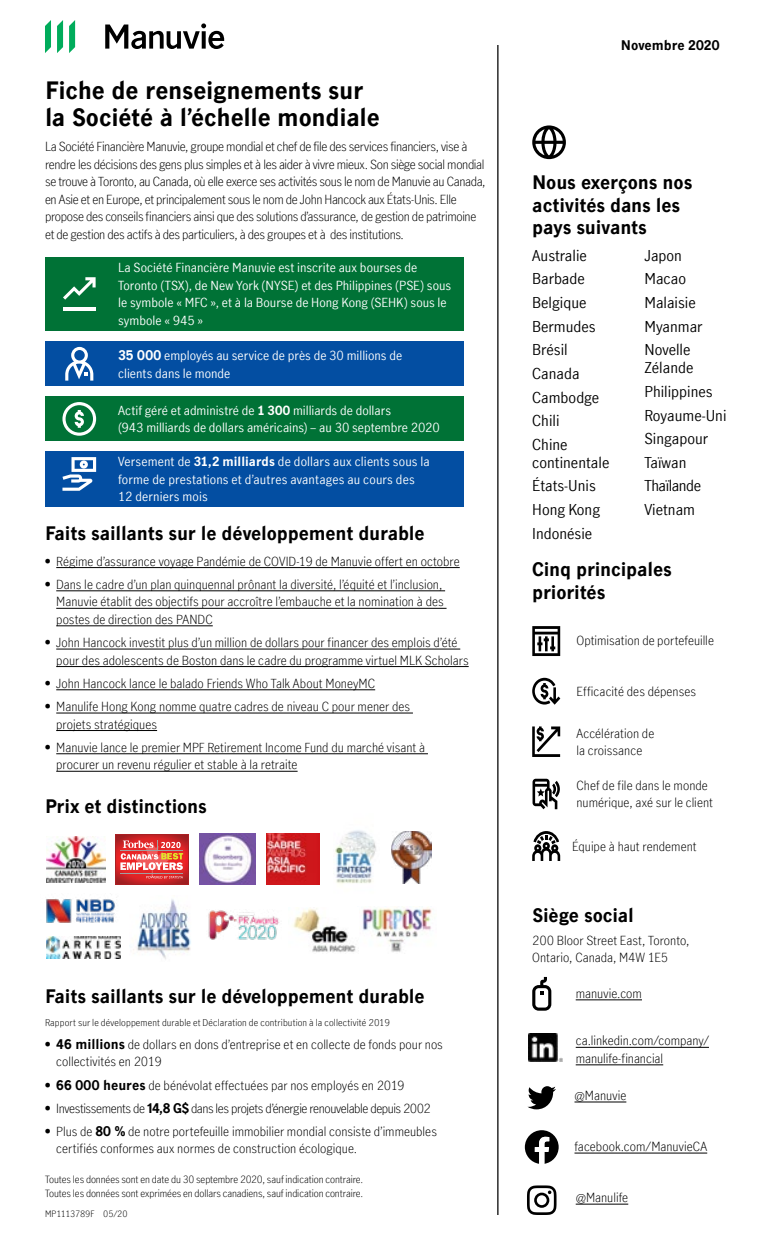
<style>
.page{position:relative;width:765px;height:1260px;background:#fff}
.page>*{position:absolute;margin:0;border:0;box-sizing:border-box;transform-origin:0 0}
.t1{font:700 22.5px/27.5px "Manulife JH Sans";letter-spacing:-.01em;color:#000}
.t2{font:700 17.5px/22.5px "Manulife JH Sans";letter-spacing:-.01em;color:#000}
.t3{font:15px/23.6px "Manulife JH Sans Test 4";color:#000}
.t4{font:300 12.5px/17.5px "Manulife JH Sans Test 4";letter-spacing:-.005em;color:#000}
.t5{font:300 12.5px/17.5px "Manulife JH Sans Test 4";letter-spacing:-.025em;color:#000}
.t6{font:12.5px/17.5px "Manulife JH Sans Test 4";color:#fff}
.t7{font:300 12.5px "Manulife JH Sans Test 4";letter-spacing:-.03em;color:#000}
.t8{font:700 12.5px "Manulife JH Sans";color:#000}
.t9{font:300 10px/14px "Manulife JH Sans Test 4";letter-spacing:-.01em;color:#000}
.t10{font:300 9.38px "Manulife JH Sans Test 4";letter-spacing:.015em;color:#000}
.t11{font:300 8.75px "Manulife JH Sans Test 4";letter-spacing:-.01em;color:#000}
.s1{font-family:"Manulife JH Sans";font-weight:700}
.s2{font-weight:700}
.s3{font-family:"Manulife JH Sans";font-weight:600}
</style>
<div class="page">
<div style="left:45px;top:257px;width:418px;height:74px;background:#007236"></div>
<div style="left:45px;top:341px;width:418px;height:45px;background:#034ea2"></div>
<div style="left:45px;top:396px;width:418px;height:45px;background:#007236"></div>
<div style="left:45px;top:451px;width:418px;height:56px;background:#034ea2"></div>
<hr style="left:56px;top:567px;width:404px;height:1px;background:#000">
<hr style="left:56px;top:591px;width:389px;height:1px;background:#000">
<hr style="left:56px;top:608px;width:391px;height:1px;background:#000">
<hr style="left:56px;top:626px;width:157px;height:1px;background:#000">
<hr style="left:56px;top:649px;width:404px;height:1px;background:#000">
<hr style="left:56px;top:666px;width:413px;height:1px;background:#000">
<hr style="left:56px;top:690px;width:319px;height:1px;background:#000">
<hr style="left:56px;top:713px;width:357px;height:1px;background:#000">
<hr style="left:56px;top:730px;width:101px;height:1px;background:#000">
<hr style="left:56px;top:754px;width:372px;height:1px;background:#000">
<hr style="left:56px;top:771px;width:242px;height:1px;background:#000">
<hr style="left:576px;top:1000px;width:66px;height:1px;background:#000">
<hr style="left:576px;top:1047px;width:133px;height:1px;background:#000">
<hr style="left:576px;top:1065px;width:87px;height:1px;background:#000">
<hr style="left:575px;top:1102px;width:51px;height:1px;background:#000">
<hr style="left:575px;top:1153px;width:132px;height:1px;background:#000">
<hr style="left:576px;top:1204px;width:52px;height:1px;background:#000">
<img style="left:529px;top:1033px;width:33px;height:29px">
<svg style="left:527px;top:1086px;width:29px;height:23px"></svg>
<svg style="left:525px;top:1130px;width:34px;height:34px"></svg>
<svg style="left:527px;top:1185px;width:30px;height:30px"></svg>
<hr style="left:497px;top:45px;width:1px;height:1170px;background:#000">
<svg style="left:65px;top:347px;width:28px;height:34px"></svg>
<svg style="left:62px;top:402px;width:34px;height:34px"></svg>
<svg style="left:62px;top:457px;width:34px;height:34px"></svg>
<svg style="left:63px;top:277px;width:33px;height:23px"></svg>
<hr style="left:63px;top:308px;width:33px;height:3px;background:#fff">
<svg style="left:532px;top:125px;width:34px;height:34px"></svg>
<svg style="left:532px;top:626px;width:28px;height:30px"></svg>
<svg style="left:532px;top:678px;width:28px;height:27px"></svg>
<svg style="left:532px;top:726px;width:28px;height:31px"></svg>
<svg style="left:533px;top:779px;width:27px;height:30px"></svg>
<svg style="left:532px;top:831px;width:28px;height:30px"></svg>
<svg style="left:532px;top:977px;width:19px;height:34px"></svg>
<svg style="left:69px;top:20px;width:6px;height:33px"></svg>
<svg style="left:57px;top:20px;width:6px;height:33px"></svg>
<svg style="left:45px;top:20px;width:6px;height:33px"></svg>
<svg style="left:105px;top:23px;width:119px;height:26px"></svg>
<img style="left:47px;top:836px;width:59px;height:47px">
<div style="left:116px;top:834px;width:73px;height:50px;background:#ab2023"></div>
<svg style="left:116px;top:835px;width:72px;height:49px"></svg>
<img style="left:117px;top:835px;width:71px;height:48px">
<img style="left:146px;top:877px;width:37px;height:1px">
<svg style="left:120px;top:840px;width:63px;height:37px;background:#e7706a"></svg>
<img style="left:200px;top:834px;width:56px;height:51px">
<img style="left:46px;top:898px;width:69px;height:25px">
<img style="left:391px;top:831px;width:40px;height:52px">
<img style="left:47px;top:937px;width:73px;height:21px">
<img style="left:335px;top:830px;width:41px;height:54px">
<img style="left:133px;top:899px;width:58px;height:60px">
<img style="left:362px;top:906px;width:70px;height:46px">
<img style="left:292px;top:908px;width:64px;height:45px">
<img style="left:208px;top:910px;width:72px;height:30px">
<img style="left:266px;top:834px;width:53px;height:51px">
<h1 class="t1" style="left:45px;top:76px;width:336px">Fiche de renseignements sur la Société à l’échelle mondiale</h1>
<p class="t5" style="left:45px;top:138px;width:442px">La Société Financière Manuvie, groupe mondial et chef de file des services financiers, vise à rendre les décisions des gens plus simples et à les aider à vivre mieux. Son siège social mondial se trouve à Toronto, au Canada, où elle exerce ses activités sous le nom de Manuvie au Canada, en Asie et en Europe, et principalement sous le nom de John Hancock aux États-Unis. Elle propose des conseils financiers ainsi que des solutions d’assurance, de gestion de patrimoine et de gestion des actifs à des particuliers, à des groupes et à des institutions.</p>
<p class="t6" style="left:118px;top:259px;width:335px">La Société Financière Manuvie est inscrite aux bourses de Toronto (TSX), de New York (NYSE) et des Philippines (PSE) sous le symbole « MFC », et à la Bourse de Hong Kong (SEHK) sous le symbole « 945 »</p>
<p class="t6" style="left:118px;top:346px;width:286px"><span class="s1">35 000</span> employés au service de près de 30 millions de clients dans le monde</p>
<p class="t6" style="left:118px;top:401px;width:323px">Actif géré et administré de <span class="s2">1 300</span> milliards de dollars<br>(943 milliards de dollars américains) – au 30 septembre 2020</p>
<p class="t6" style="left:118px;top:453px;width:313px">Versement de <span class="s2">31,2 milliards</span> de dollars aux clients sous la forme de prestations et d’autres avantages au cours des<br>12 derniers mois</p>
<h2 class="t2" style="left:45px;top:521px;width:381px">Faits saillants sur le développement durable</h2>
<p class="t4" style="left:45px;top:552px;width:416px"><span class="s3">•</span> Régime d’assurance voyage Pandémie de COVID-19 de Manuvie offert en octobre</p>
<p class="t4" style="left:56px;top:575px;width:389px;text-align:justify;text-indent:-11px"><span class="s3">•</span> Dans le cadre d’un plan quinquennal prônant la diversité, l’équité et l’inclusion, Manuvie établit des objectifs pour accroître l’embauche et la nomination à des postes de direction des PANDC</p>
<p class="t4" style="left:56px;top:633px;width:414px;text-indent:-11px"><span class="s3">•</span> John Hancock investit plus d’un million de dollars pour financer des emplois d’été pour des adolescents de Boston dans le cadre du programme virtuel MLK Scholars</p>
<p class="t4" style="left:45px;top:674px;width:332px"><span class="s3">•</span> John Hancock lance le balado Friends Who Talk About MoneyMC</p>
<p class="t4" style="left:56px;top:697px;width:355px;text-indent:-11px"><span class="s3">•</span> Manulife Hong Kong nomme quatre cadres de niveau C pour mener des projets stratégiques</p>
<p class="t4" style="left:56px;top:738px;width:370px;text-indent:-11px"><span class="s3">•</span> Manuvie lance le premier MPF Retirement Income Fund du marché visant à procurer un revenu régulier et stable à la retraite</p>
<h2 class="t2" style="left:45px;top:794px;width:163px">Prix et distinctions</h2>
<h2 class="t2" style="left:45px;top:985px;width:381px">Faits saillants sur le développement durable</h2>
<p class="t10" style="left:45px;top:1016px;width:346px">Rapport sur le développement durable et Déclaration de contribution à la collectivité 2019</p>
<p class="t4" style="left:56px;top:1035px;width:388px;text-indent:-11px"><span class="s3">•</span> <span class="s1">46 millions</span> de dollars en dons d’entreprise et en collecte de fonds pour nos collectivités en 2019</p>
<p class="t4" style="left:45px;top:1076px;width:361px"><span class="s3">•</span> <span class="s1">66 000 heures</span> de bénévolat effectuées par nos employés en 2019</p>
<p class="t7" style="left:45px;top:1100px;width:387px"><span class="s3">•</span> Investissements de <span class="s1">14,8 G$</span> dans les projets d’énergie renouvelable depuis 2002</p>
<p class="t4" style="left:56px;top:1122px;width:382px;text-indent:-11px"><span class="s3">•</span> Plus de <span class="s1">80 %</span> de notre portefeuille immobilier mondial consiste d’immeubles certifiés conformes aux normes de construction écologique.</p>
<p class="t9" style="left:45px;top:1172px;width:320px">Toutes les données sont en date du 30 septembre 2020, sauf indication contraire.<br>Toutes les données sont exprimées en dollars canadiens, sauf indication contraire.</p>
<p class="t11" style="left:45px;top:1208px;width:84px">MP1113789F 05/20</p>
<p class="t8" style="left:621px;top:36px;width:100px">Novembre 2020</p>
<h2 class="t2" style="left:532px;top:170px;width:162px">Nous exerçons nos activités dans les pays suivants</h2>
<p class="t3" style="left:532px;top:243px;width:69px">Australie<br>Barbade<br>Belgique<br>Bermudes<br>Brésil<br>Canada<br>Cambodge<br>Chili<br>Chine</p>
<p class="t3" style="left:532px;top:450px;width:79px">continentale<br>États-Unis<br>Hong Kong<br>Indonésie</p>
<p class="t3" style="left:644px;top:243px;width:60px">Japon<br>Macao<br>Malaisie<br>Myanmar<br>Novelle</p>
<p class="t3" style="left:644px;top:355px;width:84px">Zélande<br>Philippines<br>Royaume-Uni<br>Singapour<br>Taïwan<br>Thaïlande<br>Vietnam</p>
<h2 class="t2" style="left:532px;top:558px;width:141px">Cinq principales priorités</h2>
<p class="t4" style="left:577px;top:632px;width:139px">Optimisation de portefeuille</p>
<p class="t4" style="left:577px;top:682px;width:121px">Efficacité des dépenses</p>
<p class="t4" style="left:577px;top:724px;width:79px">Accélération de la croissance</p>
<p class="t4" style="left:577px;top:776px;width:138px">Chef de file dans le monde numérique, axé sur le client</p>
<p class="t4" style="left:572px;top:837px;width:126px">Équipe à haut rendement</p>
<h2 class="t2" style="left:533px;top:904px;width:103px">Siège social</h2>
<p class="t4" style="left:532px;top:931px;width:159px">200 Bloor Street East, Toronto,<br>Ontario, Canada, M4W 1E5</p>
<p class="t4" style="left:576px;top:984px;width:68px">manuvie.com</p>
<p class="t4" style="left:576px;top:1032px;width:135px">ca.linkedin.com/company/ manulife-financial</p>
<p class="t4" style="left:575px;top:1086px;width:53px">@Manuvie</p>
<p class="t4" style="left:575px;top:1137px;width:134px">facebook.com/ManuvieCA</p>
<p class="t4" style="left:576px;top:1188px;width:54px">@Manulife</p>
</div>
